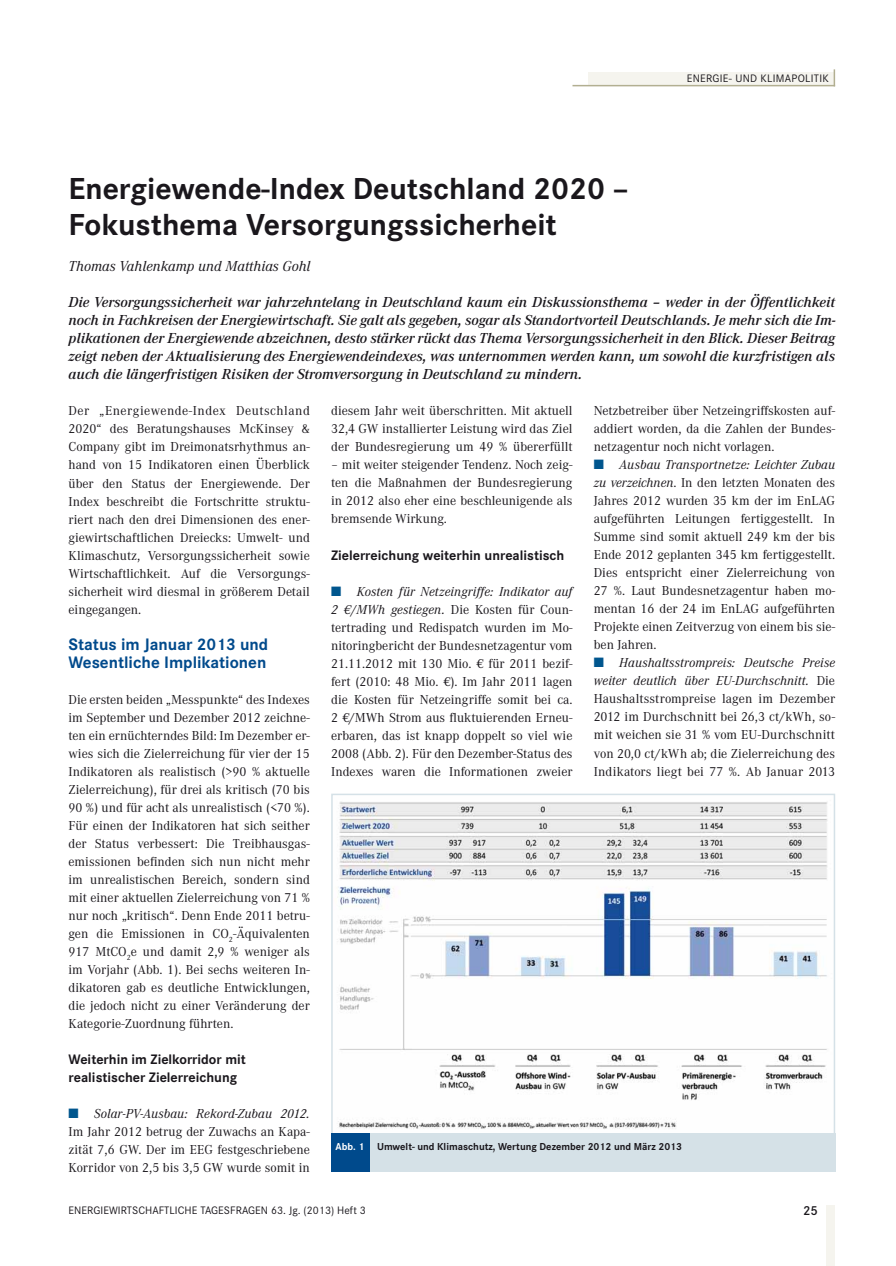
<style>
.page{position:relative;width:896px;height:1266px;background:#fff}
.page>*{position:absolute;margin:0;border:0;box-sizing:border-box;transform-origin:0 0}
.t1{font:700 31.5px/36px "Corporate S";color:#1a171c}
.t2{font:700 17.25px/18px "Corporate S";color:#004a8c}
.t3{font:italic 600 15px/18px "Corporate A";color:#1a171c;text-align:justify}
.t4{font:italic 15px "Corporate A";color:#1a171c}
.t5{font:700 14.25px/18px "Corporate S";color:#1a171c}
.t6{font:13.5px/18px "Corporate A";color:#1a171c;text-align:justify}
.t7{font:italic 13.5px "Corporate A";letter-spacing:.005em;color:#1a171c}
.t8{font:600 13.5px "Corporate S";color:#1a171c}
.t9{font:11.25px "Corporate S";letter-spacing:.005em;color:#1a171c}
.t10{font:11.25px "Corporate S";letter-spacing:.025em;color:#1a171c}
.t11{font:700 10.5px "Corporate S";color:#1a171c}
.s1{font-style:italic}
.s2{color:#fff}
</style>
<div class="page">
<div style="left:588px;top:72px;width:247px;height:13px;background:#f5f4ee"></div>
<hr style="left:572px;top:85px;width:263px;height:1px;background:#b2af91">
<svg style="left:833px;top:69px;width:2px;height:16px"></svg>
<div style="left:826px;top:1205px;width:9px;height:60px;background:#f5f4ee"></div>
<img style="left:338px;top:801px;width:490px;height:328px">
<div style="left:332px;top:1133px;width:503px;height:38px;background:#d5e1e7"></div>
<div style="left:331px;top:1133px;width:38px;height:38px;background:#004a8c"></div>
<p class="t10" style="left:686px;top:74px;width:143px">ENERGIE- UND KLIMAPOLITIK</p>
<h1 class="t1" style="left:68px;top:174px;width:561px">Energiewende-Index Deutschland 2020 –<br>Fokusthema Versorgungssicherheit</h1>
<p class="t4" style="left:68px;top:260px;width:243px">Thomas Vahlenkamp und Matthias Gohl</p>
<p class="t3" style="left:68px;top:295px;width:768px">Die Versorgungssicherheit war jahrzehntelang in Deutschland kaum ein Diskussionsthema – weder in der Öffentlichkeit noch in Fachkreisen der Energiewirtschaft. Sie galt als gegeben, sogar als Standortvorteil Deutschlands. Je mehr sich die Im&shy;plikationen der Energiewende abzeichnen, desto stärker rückt das Thema Versorgungssicherheit in den Blick. Dieser Beitrag zeigt neben der Aktualisierung des Energiewendeindexes, was unternommen werden kann, um sowohl die kurzfristigen als auch die längerfristigen Risiken der Stromversorgung in Deutschland zu mindern.</p>
<p class="t6" style="left:68px;top:403px;width:243px">Der „Energiewende-Index Deutschland 2020“ des Beratungshauses McKinsey &amp; Company gibt im Dreimonatsrhythmus an&shy;hand von 15 Indikatoren einen Überblick über den Status der Energiewende. Der Index beschreibt die Fortschritte struktu&shy;riert nach den drei Dimensionen des ener&shy;giewirtschaftlichen Dreiecks: Umwelt- und Klimaschutz, Versorgungssicherheit sowie Wirtschaftlichkeit. Auf die Versorgungs&shy;sicherheit wird diesmal in größerem Detail eingegangen.</p>
<p class="t2" style="left:68px;top:636px;width:201px">Status im Januar 2013 und<br>Wesentliche Implikationen</p>
<p class="t6" style="left:68px;top:691px;width:243px">Die ersten beiden „Messpunkte“ des Indexes im September und Dezember 2012 zeichne&shy;ten ein ernüchterndes Bild: Im Dezember er&shy;wies sich die Zielerreichung für vier der 15<br>Indikatoren als realistisch (&gt;90 % aktuelle Zielerreichung), für drei als kritisch (70 bis 90 %) und für acht als unrealistisch (&lt;70 %).<br>Für einen der Indikatoren hat sich seither der Status verbessert: Die Treibhausgas&shy;emissionen befinden sich nun nicht mehr im unrealistischen Bereich, sondern sind mit einer aktuellen Zielerreichung von 71 % nur noch „kritisch“. Denn Ende 2011 betru&shy;gen die Emissionen in CO<sub>2</sub>-Äquivalenten 917 MtCO<sub>2</sub>e und damit 2,9 % weniger als im Vorjahr (Abb. 1). Bei sechs weiteren In&shy;dikatoren gab es deutliche Entwicklungen, die jedoch nicht zu einer Veränderung der Kategorie-Zuordnung führten.</p>
<p class="t5" style="left:68px;top:1051px;width:179px">Weiterhin im Zielkorridor mit realistischer Zielerreichung</p>
<p class="t7" style="left:94px;top:1107px;width:217px">Solar-PV-Ausbau: Rekord-Zubau 2012.</p>
<p class="t6" style="left:68px;top:1123px;width:243px">Im Jahr 2012 betrug der Zuwachs an Kapa&shy;zität 7,6 GW. Der im EEG festgeschriebene Korridor von 2,5 bis 3,5 GW wurde somit in</p>
<p class="t6" style="left:331px;top:403px;width:243px">diesem Jahr weit überschritten. Mit aktuell 32,4 GW installierter Leistung wird das Ziel der Bundesregierung um 49 % übererfüllt</p>
<p class="t6" style="left:331px;top:457px;width:243px">– mit weiter steigender Tendenz. Noch zeig&shy;ten die Maßnahmen der Bundesregierung in 2012 also eher eine beschleunigende als bremsende Wirkung.</p>
<p class="t5" style="left:331px;top:547px;width:235px">Zielerreichung weiterhin unrealistisch</p>
<p class="t6" style="left:331px;top:583px;width:243px;text-indent:26px"><span class="s1">Kosten für Netzeingriffe: Indikator auf 2 €/MWh gestiegen.</span> Die Kosten für Coun&shy;tertrading und Redispatch wurden im Mo&shy;nitoringbericht der Bundesnetzagentur vom 21.11.2012 mit 130 Mio. € für 2011 bezif&shy;fert (2010: 48 Mio. €). Im Jahr 2011 lagen die Kosten für Netzeingriffe somit bei ca.<br>2 €/MWh Strom aus fluktuierenden Erneu&shy;erbaren, das ist knapp doppelt so viel wie 2008 (Abb. 2). Für den Dezember-Status des Indexes waren die Informationen zweier</p>
<p class="t6" style="left:593px;top:403px;width:243px">Netzbetreiber über Netzeingriffskosten auf&shy;addiert worden, da die Zahlen der Bundes&shy;netzagentur noch nicht vorlagen.</p>
<p class="t6" style="left:593px;top:457px;width:243px;text-indent:26px"><span class="s1">Ausbau Transportnetze: Leichter Zubau zu verzeichnen</span>. In den letzten Monaten des Jahres 2012 wurden 35 km der im EnLAG aufgeführten Leitungen fertiggestellt. In Summe sind somit aktuell 249 km der bis Ende 2012 geplanten 345 km fertiggestellt.<br>Dies entspricht einer Zielerreichung von 27 %. Laut Bundesnetzagentur haben mo&shy;mentan 16 der 24 im EnLAG aufgeführten Projekte einen Zeitverzug von einem bis sie&shy;ben Jahren.</p>
<p class="t6" style="left:593px;top:655px;width:243px;text-indent:26px"><span class="s1">Haushaltsstrompreis: Deutsche Preise weiter deutlich über EU-Durchschnitt.</span> Die Haushaltsstrompreise lagen im Dezember 2012 im Durchschnitt bei 26,3 ct/kWh, so&shy;mit weichen sie 31 % vom EU-Durchschnitt von 20,0 ct/kWh ab; die Zielerreichung des Indikators liegt bei 77 %. Ab Januar 2013</p>
<p class="t11" style="left:335px;top:1142px;width:348px"><span class="s2">Abb. 1</span> Umwelt- und Klimaschutz, Wertung Dezember 2012 und März 2013</p>
<p class="t9" style="left:68px;top:1205px;width:299px">ENERGIEWIRTSCHAFTLICHE TAGESFRAGEN 63. Jg. (2013) Heft 3</p>
<p class="t8" style="left:803px;top:1205px;width:16px">25</p>
</div>
